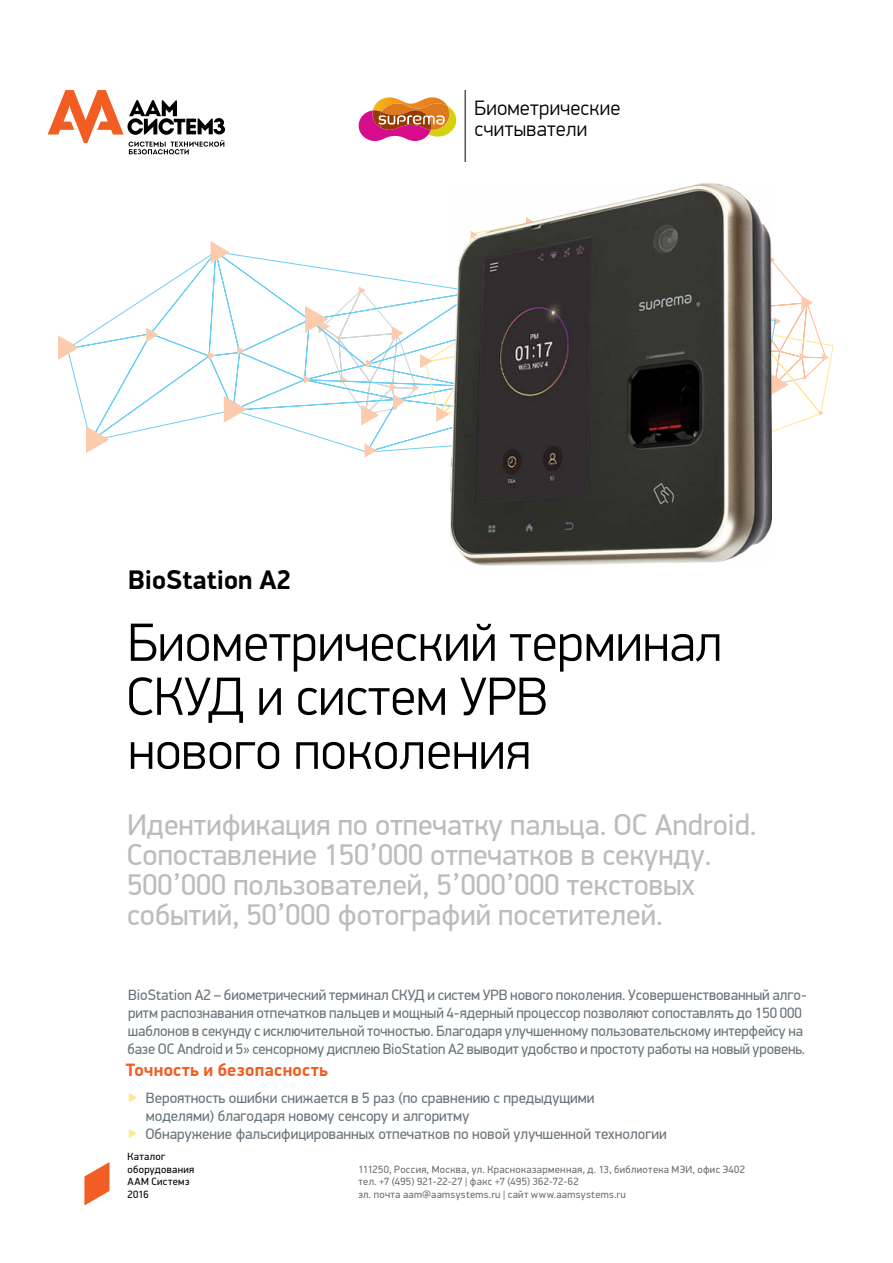
<style>
.page{position:relative;width:893px;height:1263px;background:#fff}
.page>*{position:absolute;margin:0;border:0;box-sizing:border-box;transform-origin:0 0}
.t1{font:300 54px/54px "PF Din Display Pro";color:#000}
.t2{font:30px/30px "PF Din Display Pro";color:#babcbe}
.t3{font:700 27px "PF Din Display Pro";color:#000}
.t4{font:300 21px/21px "PF Din Display Pro";letter-spacing:.01em;color:#000}
.t5{font:700 18px "PF Din Display Pro";letter-spacing:.015em;color:#f15d22}
.t6{font:15px/18px "PF Din Display Pro";letter-spacing:-.005em;color:#6a747b}
.t7{font:10.5px/12.6px "PF Din Display Pro";letter-spacing:.03em;color:#6d6e71}
.t8{font:10.5px/12.6px "PF Din Display Pro";letter-spacing:.035em;color:#000}
</style>
<div class="page">
<svg style="left:48px;top:90px;width:177px;height:64px"></svg>
<svg style="left:84px;top:1162px;width:26px;height:43px"></svg>
<svg style="left:70px;top:250px;width:702px;height:226px"></svg>
<svg style="left:211px;top:241px;width:19px;height:22px"></svg>
<svg style="left:224px;top:396px;width:23px;height:27px"></svg>
<svg style="left:86px;top:426px;width:23px;height:27px"></svg>
<svg style="left:364px;top:443px;width:13px;height:15px"></svg>
<svg style="left:146px;top:328px;width:13px;height:14px"></svg>
<svg style="left:58px;top:335px;width:21px;height:25px"></svg>
<svg style="left:208px;top:351px;width:7px;height:9px"></svg>
<svg style="left:237px;top:346px;width:7px;height:8px"></svg>
<svg style="left:423px;top:344px;width:411px;height:92px"></svg>
<svg style="left:771px;top:256px;width:58px;height:139px"></svg>
<svg style="left:304px;top:286px;width:146px;height:139px"></svg>
<svg style="left:819px;top:410px;width:5px;height:5px"></svg>
<hr style="left:465px;top:90px;width:1px;height:72px;background:#000">
<svg style="left:359px;top:97px;width:97px;height:44px"></svg>
<img style="left:450px;top:183px;width:321px;height:383px">
<h3 class="t4" style="left:474px;top:97px;width:147px">Биометрические считыватели</h3>
<h3 class="t3" style="left:128px;top:563px;width:164px">BioStation A2</h3>
<h1 class="t1" style="left:126px;top:616px;width:597px">Биометрический терминал<br>СКУД и систем УРВ<br>нового поколения</h1>
<h2 class="t2" style="left:127px;top:810px;width:631px">Идентификация по отпечатку пальца. ОС Android.<br>Сопоставление 150’000 отпечатков в секунду.<br>500’000 пользователей, 5’000’000 текстовых событий, 50’000 фотографий посетителей.</h2>
<p class="t6" style="left:127px;top:986px;width:681px">BioStation A2 – биометрический терминал СКУД и систем УРВ нового поколения. Усовершенствованный алго&shy;ритм распознавания отпечатков пальцев и мощный 4-ядерный процессор позволяют сопоставлять до 150 000 шаблонов в секунду с исключительной точностью. Благодаря улучшенному пользовательскому интерфейсу на базе ОС Android и 5» сенсорному дисплею BioStation A2 выводит удобство и простоту работы на новый уровень.</p>
<p class="t5" style="left:126px;top:1059px;width:203px">Точность и безопасность</p>
<p class="t6" style="left:145px;top:1089px;width:523px">Вероятность ошибки снижается в 5 раз (по сравнению с предыдущими<br>моделями) благодаря новому сенсору и алгоритму<br>Обнаружение фальсифицированных отпечатков по новой улучшенной технологии</p>
<p class="t8" style="left:128px;top:1150px;width:68px">Каталог оборудования<br>ААМ Системз<br>2016</p>
<p class="t7" style="left:358px;top:1163px;width:388px">111250, Россия, Москва, ул. Красноказарменная, д. 13, библиотека МЭИ, офис Э402 тел. +7 (495) 921-22-27 | факс +7 (495) 362-72-62<br>эл. почта aam@aamsystems.ru | сайт www.aamsystems.ru</p>
</div>
